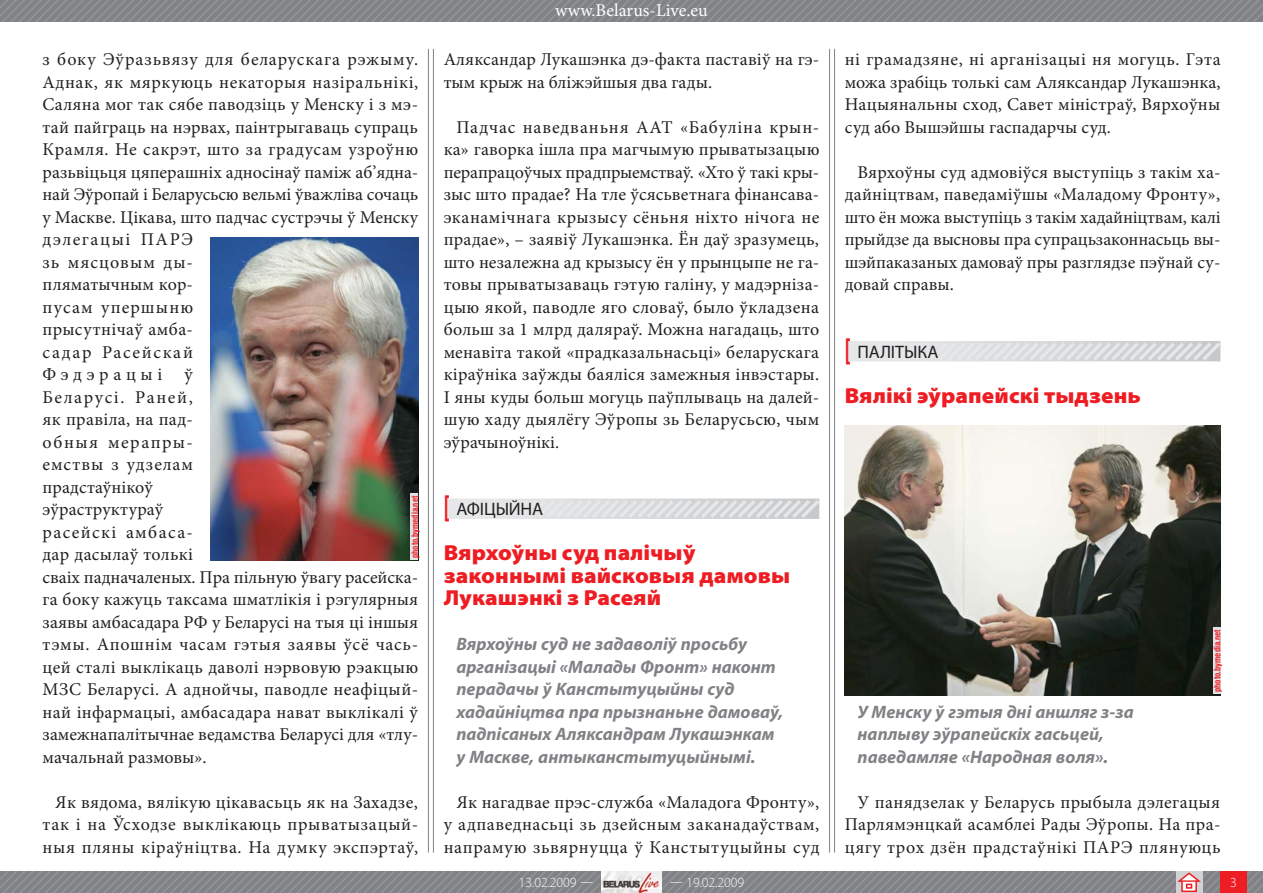
<style>
.page{position:relative;width:1263px;height:893px;background:#fff}
.page>*{position:absolute;margin:0;border:0;box-sizing:border-box;transform-origin:0 0}
.t1{font:900 semi-expanded 21.75px/22.5px "Myriad Pro";letter-spacing:.005em;color:#ee1d23}
.t2{font:18.15px "Myriad Pro";letter-spacing:-.015em;color:#231f20}
.t3{font:18px/22.5px "Minion Pro";letter-spacing:.015em;color:#231f20;text-align:justify}
.t4{font:italic 700 18px/22.5px "Myriad Pro";color:#808285}
.t5{font:18px "Minion Pro";color:#fff}
.t6{font:300 semi-expanded 13.95px "Myriad Pro";color:#fff;scale:.9 1}
.t7{font:700 9px "Helios Cond C";color:#ee1d23}
.s1{font-weight:700;font-size:32.7px;color:#ee1d23}
</style>
<div class="page">
<svg style="left:446px;top:498px;width:374px;height:21px;background:#dedfe1"></svg>
<svg style="left:847px;top:341px;width:374px;height:21px;background:#dedfe1"></svg>
<img style="left:845px;top:425px;width:375px;height:270px">
<img style="left:210px;top:237px;width:208px;height:323px">
<div style="left:1213px;top:628px;width:7px;height:66px;background:#e1e2e4"></div>
<div style="left:411px;top:494px;width:7px;height:66px;background:#e1e2e4"></div>
<svg style="left:0;top:0;width:1263px;height:21px;background:#848689"></svg>
<svg style="left:0;top:871px;width:1263px;height:22px;background:#8c888b"></svg>
<hr style="left:834px;top:49px;width:1px;height:804px;background:#808285">
<hr style="left:829px;top:49px;width:1px;height:804px;background:#808285">
<hr style="left:433px;top:49px;width:1px;height:804px;background:#808285">
<hr style="left:428px;top:49px;width:1px;height:804px;background:#808285">
<p class="t3" style="left:43px;top:48px;width:377px;text-align:left">з боку Эўразьвязу для беларускага рэжыму.<br>Аднак, як мяркуюць некаторыя назіральнікі,<br>Саляна мог так сябе паводзіць у Менску і з мэ&shy;тай пайграць на нэрвах, паінтрыгаваць супраць<br>Крамля. Не сакрэт, што за градусам узроўню разьвіцьця цяперашніх адносінаў паміж аб’ядна&shy;най Эўропай і Беларусьсю вельмі ўважліва сочаць у Маскве. Цікава, што падчас сустрэчы ў Менску дэлегацыі ПАРЭ<br>зь мясцовым ды-<br>пляматычным кор-<br>пусам упершыню<br>прысутнічаў амба-<br>садар Расейскай<br>Фэдэрацыі ў<br>Беларусі. Раней,<br>як правіла, на пад-<br>обныя мерапры-<br>емствы з удзелам<br>прадстаўнікоў<br>эўраструктураў<br>расейскі амбаса-<br>дар дасылаў толькі<br>сваіх падначаленых. Пра пільную ўвагу расейска&shy;га боку кажуць таксама шматлікія і рэгулярныя заявы амбасадара РФ у Беларусі на тыя ці іншыя тэмы. Апошнім часам гэтыя заявы ўсё чась&shy;цей сталі выклікаць даволі нэрвовую рэакцыю<br>МЗС Беларусі. А аднойчы, паводле неафіцый&shy;най інфармацыі, амбасадара нават выклікалі ў замежнапалітычнае ведамства Беларусі для «тлу&shy;мачальнай размовы».</p>
<p class="t3" style="left:43px;top:791px;width:377px;text-indent:13px">Як вядома, вялікую цікавасьць як на Захадзе, так і на Ўсходзе выклікаюць прыватызацый&shy;ныя пляны кіраўніцтва. На думку экспэртаў,</p>
<p class="t7" style="left:409px;top:558px;width:64px;rotate:-90deg">photo.bymedia.net</p>
<p class="t5" style="left:555px;top:-2px;width:154px">www.Belarus-Live.eu</p>
<p class="t3" style="left:444px;top:48px;width:377px">Аляксандар Лукашэнка дэ-факта паставіў на гэ&shy;тым крыж на бліжэйшыя два гады.</p>
<p class="t3" style="left:444px;top:116px;width:377px;text-align:left;text-indent:13px">Падчас наведваньня ААТ «Бабуліна крын&shy;ка» гаворка ішла пра магчымую прыватызацыю перапрацоўчых прадпрыемстваў. «Хто ў такі кры&shy;зыс што прадае? На тле ўсясьветнага фінансава&shy;эканамічнага крызысу сёньня ніхто нічога не прадае», – заявіў Лукашэнка. Ён даў зразумець, што незалежна ад крызысу ён у прынцыпе не га&shy;товы прыватызаваць гэтую галіну, у мадэрніза&shy;цыю якой, паводле яго словаў, было ўкладзена больш за 1 млрд даляраў. Можна нагадаць, што менавіта такой «прадказальнасьці» беларускага кіраўніка заўжды баяліся замежныя інвэстары.<br>І яны куды больш могуць паўплываць на далей&shy;шую хаду дыялёгу Эўропы зь Беларусьсю, чым эўрачыноўнікі.</p>
<p class="t2" style="left:444px;top:498px;width:100px"><span class="s1">Ű</span> Афiцыйна</p>
<p class="t1" style="left:444px;top:542px;width:348px">Вярхоўны суд палічыў законнымі вайсковыя дамовы<br>Лукашэнкі з Расеяй</p>
<p class="t4" style="left:456px;top:632px;width:328px">Вярхоўны суд не задаволіў просьбу арганізацыі «Малады Фронт» наконт перадачы ў Канстытуцыйны суд хадайніцтва пра прызнаньне дамоваў, падпісаных Аляксандрам Лукашэнкам у Маскве, антыканстытуцыйнымі.</p>
<p class="t3" style="left:444px;top:791px;width:377px;text-indent:13px">Як нагадвае прэс-служба «Маладога Фронту», у адпаведнасьці зь дзейсным заканадаўствам, напрамую зьвярнуцца ў Канстытуцыйны суд</p>
<p class="t6" style="left:519px;top:875px;width:84px">13.02.2009 —</p>
<p class="t6" style="left:670px;top:875px;width:84px">— 19.02.2009</p>
<p class="t3" style="left:845px;top:48px;width:377px">ні грамадзяне, ні арганізацыі ня могуць. Гэта можа зрабіць толькі сам Аляксандар Лукашэнка, Нацыянальны сход, Савет міністраў, Вярхоўны суд або Вышэйшы гаспадарчы суд.</p>
<p class="t3" style="left:845px;top:161px;width:377px;text-indent:13px">Вярхоўны суд адмовіўся выступіць з такім ха&shy;дайніцтвам, паведаміўшы «Маладому Фронту», што ён можа выступіць з такім хадайніцтвам, калі прыйдзе да высновы пра супрацьзаконнасьць вы&shy;шэйпаказаных дамоваў пры разглядзе пэўнай су&shy;довай справы.</p>
<p class="t2" style="left:845px;top:340px;width:94px"><span class="s1">Ű</span> Палітыка</p>
<p class="t1" style="left:845px;top:384px;width:298px">Вялiкi эўрапейскi тыдзень</p>
<p class="t7" style="left:1212px;top:692px;width:64px;rotate:-90deg">photo.bymedia.net</p>
<p class="t4" style="left:857px;top:700px;width:278px">У Менску ў гэтыя днi аншляг з-за наплыву эўрапейскiх гасьцей, паведамляе «Народная воля».</p>
<p class="t3" style="left:845px;top:791px;width:377px;text-indent:13px">У панядзелак у Беларусь прыбыла дэлегацыя Парлямэнцкай асамблеi Рады Эўропы. На пра&shy;цягу трох дзён прадстаўнiкi ПАРЭ плянуюць</p>
<p class="t6" style="left:1230px;top:875px;width:9px">3</p>
</div>
